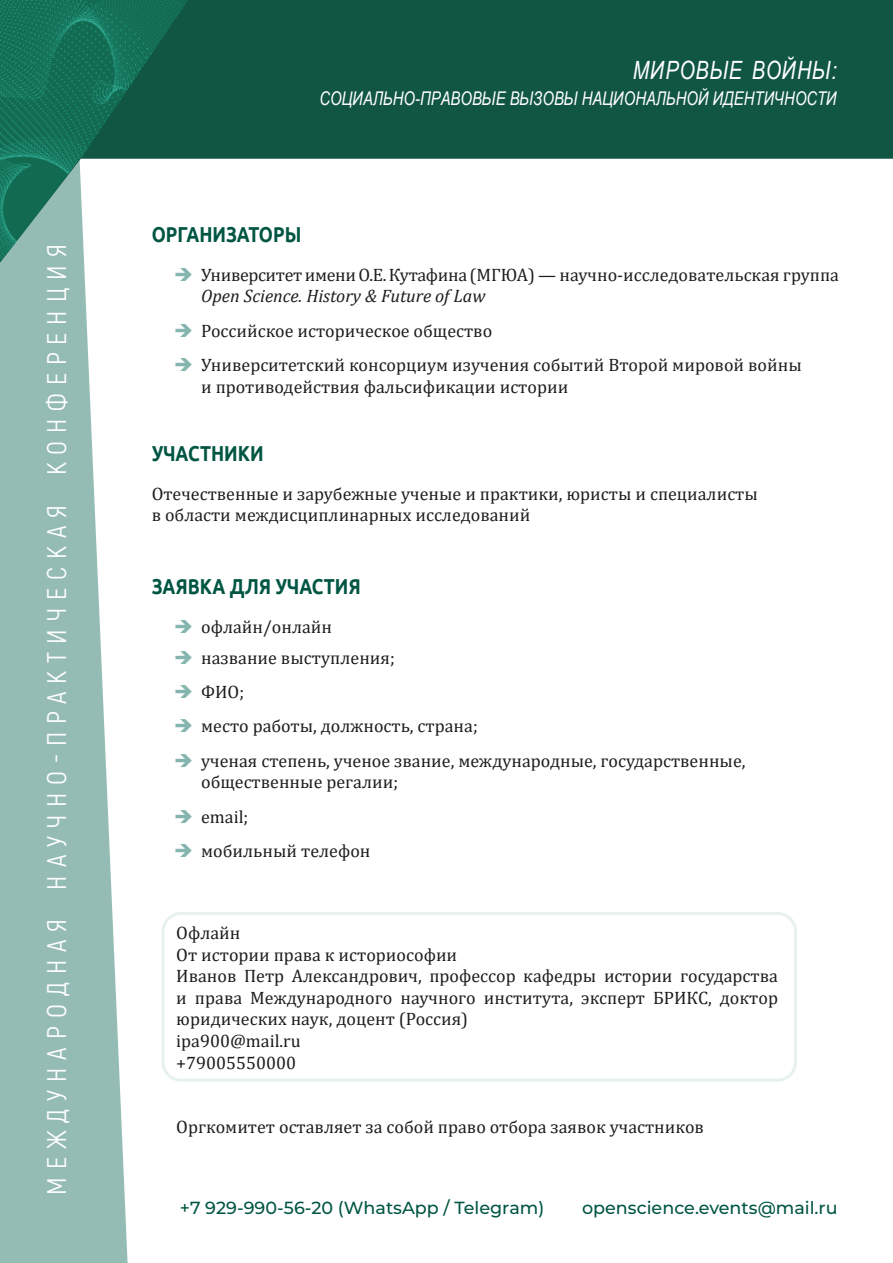
<style>
.page{position:relative;width:893px;height:1263px;background:#fff}
.page>*{position:absolute;margin:0;border:0;box-sizing:border-box;transform-origin:0 0}
.t1{font:27px "Akrobat";letter-spacing:.295em;color:#fff}
.t2{font:italic 25.2px "Arial Narrow";letter-spacing:.04em;color:#fff;scale:.95 1}
.t3{font:700 21.6px "Ubuntu";color:#015543;scale:.83 1}
.t4{font:italic 18.9px "Arial Narrow";letter-spacing:.005em;color:#fff;scale:.95 1}
.t5{font:18px/21.6px "Cambria";color:#1d1d1b}
.t6{font:italic 18px "Cambria";color:#1d1d1b}
.t7{font:500 17.55px "Montserrat";color:#015543}
</style>
<div class="page">
<svg style="left:0;top:263px;width:128px;height:1000px;background:#9cbfba"></svg>
<div style="left:289px;top:0;width:604px;height:159px;background:#105643"></div>
<img style="left:0;top:0;width:289px;height:263px">
<div style="left:162px;top:912px;width:635px;height:170px;border:3px solid #e7f1f0;border-radius:18px"></div>
<h1 class="t1" style="left:41px;top:1195px;width:952px;rotate:-90deg">МЕЖДУНАРОДНАЯ НАУЧНО-ПРАКТИЧЕСКАЯ КОНФЕРЕНЦИЯ</h1>
<h2 class="t2" style="left:633px;top:53px;width:216px">МИРОВЫЕ ВОЙНЫ:</h2>
<p class="t4" style="left:319px;top:85px;width:546px">СОЦИАЛЬНО-ПРАВОВЫЕ ВЫЗОВЫ НАЦИОНАЛЬНОЙ ИДЕНТИЧНОСТИ</p>
<p class="t3" style="left:152px;top:221px;width:182px">ОРГАНИЗАТОРЫ</p>
<p class="t5" style="left:201px;top:264px;width:639px">Университет имени О.Е.Кутафина (МГЮА) — научно-исследовательская группа</p>
<p class="t6" style="left:201px;top:283px;width:286px">Open Science. History &amp; Future of Law</p>
<p class="t5" style="left:201px;top:313px;width:602px;line-height:34.3px">Российское историческое общество<br>Университетский консорциум изучения событий Второй мировой войны</p>
<p class="t5" style="left:201px;top:376px;width:369px">и противодействия фальсификации истории</p>
<p class="t3" style="left:152px;top:440px;width:136px">УЧАСТНИКИ</p>
<p class="t5" style="left:152px;top:483px;width:608px">Отечественные и зарубежные ученые и практики, юристы и специалисты в области междисциплинарных исследований</p>
<p class="t3" style="left:152px;top:573px;width:254px">ЗАЯВКА ДЛЯ УЧАСТИЯ</p>
<p class="t5" style="left:201px;top:611px;width:195px;line-height:30.9px">офлайн/онлайн название выступления;</p>
<p class="t5" style="left:201px;top:675px;width:546px;line-height:34.3px">ФИО;<br>место работы, должность, страна;<br>ученая степень, ученое звание, международные, государственные,</p>
<p class="t5" style="left:201px;top:765px;width:198px;line-height:34.3px">общественные регалии; email;<br>мобильный телефон</p>
<p class="t5" style="left:176px;top:922px;width:603px">Офлайн<br>От истории права к историософии<br>Иванов Петр Александрович, профессор кафедры истории государства и права Международного научного института, эксперт БРИКС, доктор юридических наук, доцент (Россия)<br>ipa900@mail.ru<br>+79005550000</p>
<p class="t5" style="left:176px;top:1116px;width:529px">Оргкомитет оставляет за собой право отбора заявок участников</p>
<p class="t7" style="left:180px;top:1195px;width:366px">+7 929-990-56-20 (WhatsApp / Telegram)</p>
<p class="t7" style="left:582px;top:1195px;width:257px">openscience.events@mail.ru</p>
</div>
